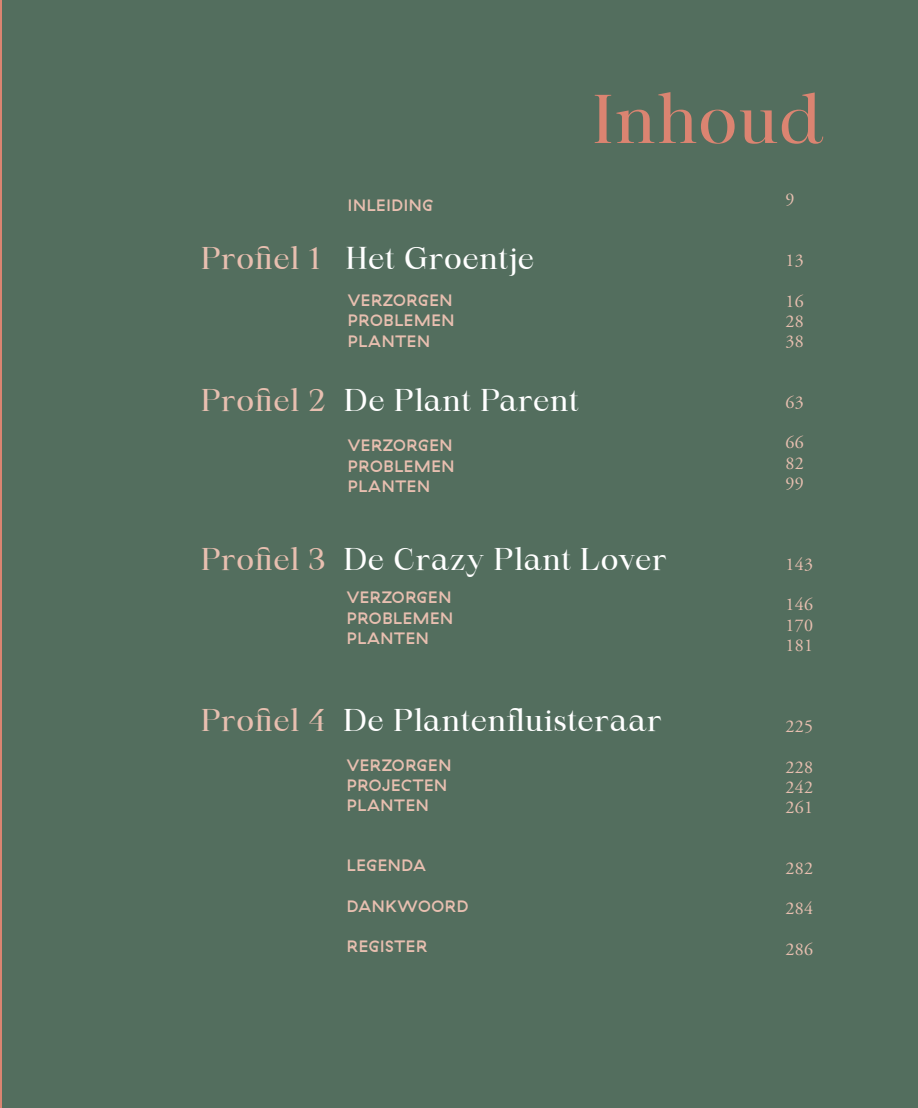
<style>
.page{position:relative;width:918px;height:1108px;background:#fff}
.page>*{position:absolute;margin:0;border:0;box-sizing:border-box;transform-origin:0 0}
.kop-1{font:66px "Maharlika";letter-spacing:.02em;color:#db8471}
.Kopjes_3{font:30px "Maharlika";letter-spacing:.02em;color:#fff}
.Broodtekst{font:18px "Adobe Garamond";letter-spacing:.02em;color:#e8bfb0}
.tussenkopje{font:500 16.5px "GT Haptik";letter-spacing:.04em;color:#e8bfb0}
.s1{color:#e8bfb0}
</style>
<div class="page">
<div style="left:2px;top:0;width:915px;height:1107px;background:#536e5e"></div>
<hr style="left:0;top:0;width:2px;height:1107px;background:#db8471">
<p class="kop-1" style="left:592px;top:77px;width:232px">Inhoud</p>
<p class="tussenkopje" style="left:348px;top:196px;width:87px">INLEIDING</p>
<p class="Kopjes_3" style="left:201px;top:239px;width:334px"><span class="s1">Profiel 1</span> Het Groentje</p>
<p class="tussenkopje" style="left:348px;top:290px;width:106px">VERZORGEN</p>
<p class="tussenkopje" style="left:348px;top:311px;width:108px">PROBLEMEN</p>
<p class="tussenkopje" style="left:348px;top:331px;width:83px">PLANTEN</p>
<p class="Kopjes_3" style="left:201px;top:381px;width:379px"><span class="s1">Profiel 2</span> De Plant Parent</p>
<p class="tussenkopje" style="left:348px;top:436px;width:106px">VERZORGEN</p>
<p class="tussenkopje" style="left:348px;top:456px;width:108px">PROBLEMEN</p>
<p class="tussenkopje" style="left:348px;top:476px;width:83px">PLANTEN</p>
<p class="Broodtekst" style="left:785px;top:190px;width:10px">9</p>
<p class="Broodtekst" style="left:785px;top:251px;width:20px">13</p>
<p class="Broodtekst" style="left:785px;top:291px;width:20px">16</p>
<p class="Broodtekst" style="left:785px;top:311px;width:20px">28</p>
<p class="Broodtekst" style="left:785px;top:332px;width:20px">38</p>
<p class="Broodtekst" style="left:785px;top:392px;width:20px">63</p>
<p class="Broodtekst" style="left:785px;top:433px;width:20px">66</p>
<p class="Broodtekst" style="left:785px;top:453px;width:20px">82</p>
<p class="Broodtekst" style="left:785px;top:473px;width:20px">99</p>
<p class="Kopjes_3" style="left:201px;top:540px;width:467px"><span class="s1">Profiel 3</span> De Crazy Plant Lover</p>
<p class="tussenkopje" style="left:346px;top:588px;width:106px">VERZORGEN</p>
<p class="tussenkopje" style="left:346px;top:608px;width:108px">PROBLEMEN</p>
<p class="tussenkopje" style="left:346px;top:628px;width:83px">PLANTEN</p>
<p class="Kopjes_3" style="left:201px;top:701px;width:462px"><span class="s1">Profiel 4</span> De Plantenfluisteraar</p>
<p class="tussenkopje" style="left:346px;top:755px;width:106px">VERZORGEN</p>
<p class="tussenkopje" style="left:346px;top:775px;width:102px">PROJECTEN</p>
<p class="tussenkopje" style="left:346px;top:795px;width:83px">PLANTEN</p>
<p class="tussenkopje" style="left:346px;top:855px;width:81px">LEGENDA</p>
<p class="tussenkopje" style="left:346px;top:896px;width:123px">DANKWOORD</p>
<p class="tussenkopje" style="left:346px;top:936px;width:82px">REGISTER</p>
<p class="Broodtekst" style="left:785px;top:554px;width:29px">143</p>
<p class="Broodtekst" style="left:785px;top:595px;width:29px">146</p>
<p class="Broodtekst" style="left:785px;top:615px;width:29px">170</p>
<p class="Broodtekst" style="left:785px;top:635px;width:29px">181</p>
<p class="Broodtekst" style="left:785px;top:716px;width:29px">225</p>
<p class="Broodtekst" style="left:785px;top:757px;width:29px">228</p>
<p class="Broodtekst" style="left:785px;top:777px;width:29px">242</p>
<p class="Broodtekst" style="left:785px;top:797px;width:29px">261</p>
<p class="Broodtekst" style="left:785px;top:858px;width:29px">282</p>
<p class="Broodtekst" style="left:785px;top:899px;width:29px">284</p>
<p class="Broodtekst" style="left:785px;top:939px;width:29px">286</p>
</div>
